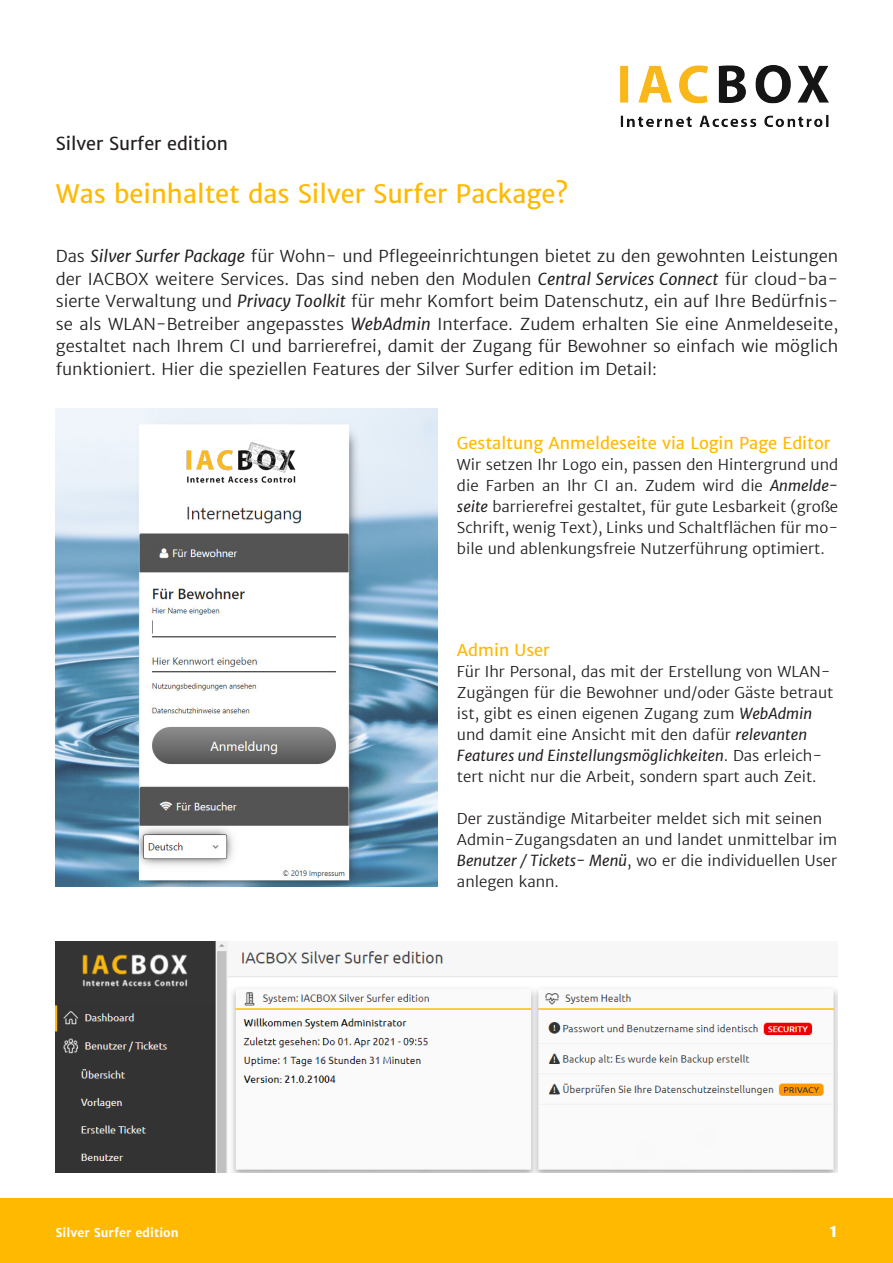
<style>
.page{position:relative;width:893px;height:1263px;background:#fff}
.page>*{position:absolute;margin:0;border:0;box-sizing:border-box;transform-origin:0 0}
.t1{font:25.5px "Merriweather Sans";color:#ffb900}
.t2{font:18px "Merriweather Sans";color:#231f20}
.Text{font:700 18px "Merriweather Sans";color:#fff}
.t3{font:300 16.5px/22.5px "Merriweather Sans";color:#231f20;text-align:justify}
.t4{font:16.5px "Merriweather Sans";color:#ffb900}
.t5{font:300 15px/21px "Merriweather Sans";color:#231f20}
.Text-2{font:700 12px "Merriweather Sans";color:#fff}
.s1{font-weight:400;font-style:italic}
</style>
<div class="page">
<div style="left:0;top:1199px;width:893px;height:64px;background:#ffb900"></div>
<img style="left:56px;top:408px;width:381px;height:478px">
<img style="left:56px;top:942px;width:782px;height:230px">
<img style="left:620px;top:65px;width:209px;height:62px">
<div style="left:181px;top:441px;width:122px;height:47px;background:#fff"></div>
<img style="left:186px;top:442px;width:110px;height:41px">
<p class="t2" style="left:56px;top:133px;width:174px">Silver Surfer edition</p>
<p class="t1" style="left:56px;top:178px;width:514px">Was beinhaltet das Silver Surfer Package?</p>
<p class="t3" style="left:56px;top:245px;width:784px">Das <span class="s1">Silver Surfer Package</span> für Wohn- und Pflegeeinrichtungen bietet zu den gewohnten Leistungen der IACBOX weitere Services. Das sind neben den Modulen <span class="s1">Central Services Connect</span> für cloud-ba&shy;sierte Verwaltung und <span class="s1">Privacy Toolkit</span> für mehr Komfort beim Datenschutz, ein auf Ihre Bedürfnis&shy;se als WLAN-Betreiber angepasstes <span class="s1">WebAdmin</span> Interface. Zudem erhalten Sie eine Anmeldeseite, gestaltet nach Ihrem CI und barrierefrei, damit der Zugang für Bewohner so einfach wie möglich funktioniert. Hier die speziellen Features der Silver Surfer edition im Detail:</p>
<p class="t4" style="left:457px;top:432px;width:375px">Gestaltung Anmeldeseite via Login Page Editor</p>
<p class="t5" style="left:457px;top:454px;width:383px;text-align:justify">Wir setzen Ihr Logo ein, passen den Hintergrund und die Farben an Ihr CI an. Zudem wird die <span class="s1">Anmelde&shy;seite</span> barrierefrei gestaltet, für gute Lesbarkeit (große Schrift, wenig Text), Links und Schaltflächen für mo&shy;bile und ablenkungsfreie Nutzerführung optimiert.</p>
<p class="t4" style="left:457px;top:640px;width:94px">Admin User</p>
<p class="t5" style="left:457px;top:661px;width:378px">Für Ihr Personal, das mit der Erstellung von WLAN-Zugängen für die Bewohner und/oder Gäste betraut ist, gibt es einen eigenen Zugang zum <span class="s1">WebAdmin </span>und damit eine Ansicht mit den dafür <span class="s1">relevanten Features und Einstellungsmöglichkeiten</span>. Das erleich&shy;tert nicht nur die Arbeit, sondern spart auch Zeit.</p>
<p class="t5" style="left:457px;top:808px;width:382px">Der zuständige Mitarbeiter meldet sich mit seinen Admin-Zugangsdaten an und landet unmittelbar im <span class="s1">Benutzer / Tickets- Menü</span>, wo er die individuellen User anlegen kann.</p>
<p class="Text-2" style="left:56px;top:1225px;width:125px">Silver Surfer edition</p>
<p class="Text" style="left:829px;top:1219px;width:10px">1</p>
</div>
